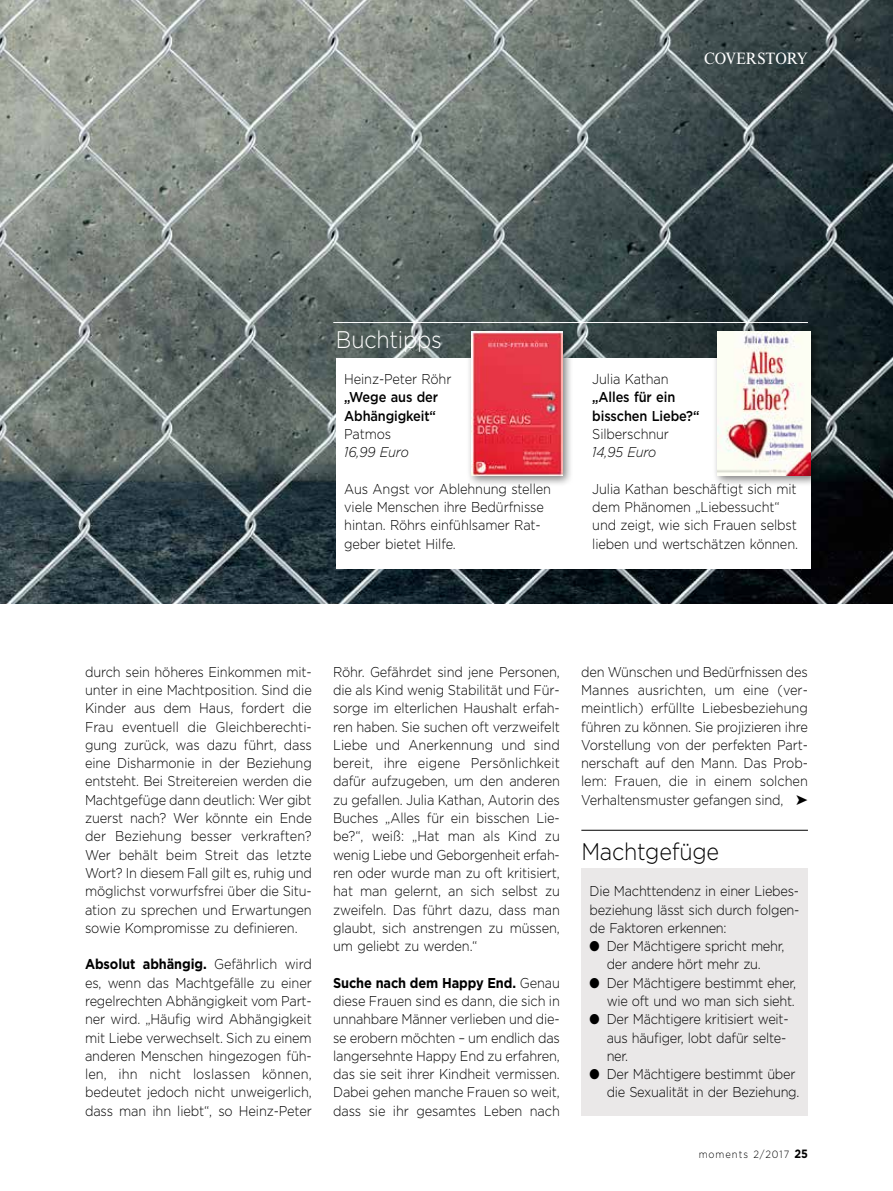
<style>
.page{position:relative;width:893px;height:1191px;background:#fff}
.page>*{position:absolute;margin:0;border:0;box-sizing:border-box;transform-origin:0 0}
.t1{font:300 24px "Gotham";letter-spacing:-.01em;color:#000;scale:.9 1}
.t2{font:300 24px "Gotham";color:#fff;scale:.9 1}
.t3{font:16.5px "Times New Roman MT Std";color:#fff;scale:.9 1}
.t4{font:300 14.25px/18.3px "Gotham";letter-spacing:-.01em;color:#000;text-align:justify;scale:.9 1}
.t5{font:500 14.25px/18.3px "Gotham";letter-spacing:-.01em;color:#000;scale:.9 1}
.t6{font:italic 300 14.25px "Gotham";letter-spacing:-.01em;color:#000;scale:.9 1}
.t7{font:300 10.5px "Gotham";color:#000;scale:.9 1}
.s1{font-weight:700}
.s2{font-weight:700;font-size:12px}
</style>
<div class="page">
<img style="left:0;top:0;width:893px;height:603px">
<div style="left:336px;top:358px;width:475px;height:211px;background:#fff"></div>
<div style="left:712px;top:326px;width:110px;height:161px;background:#000;opacity:.5"></div>
<img style="left:717px;top:331px;width:94px;height:144px">
<hr style="left:333px;top:322px;width:475px;height:1px;background:#fff">
<div style="left:581px;top:868px;width:227px;height:247px;background:#eae8e8"></div>
<hr style="left:581px;top:830px;width:227px;height:1px;background:#000">
<div style="left:466px;top:326px;width:108px;height:161px;background:#000;opacity:.5"></div>
<img style="left:471px;top:331px;width:92px;height:144px">
<p class="t3" style="left:704px;top:49px;width:117px">COVERSTORY</p>
<h1 class="t2" style="left:336px;top:325px;width:119px">Buchtipps</h1>
<p class="t4" style="left:344px;top:369px;width:121px">Heinz-Peter Röhr</p>
<p class="t5" style="left:344px;top:388px;width:106px">„Wege aus der<br>Abhängigkeit“</p>
<p class="t4" style="left:344px;top:424px;width:54px">Patmos</p>
<p class="t6" style="left:344px;top:443px;width:73px">16,99 Euro</p>
<p class="t4" style="left:344px;top:479px;width:231px;text-align:left">Aus Angst vor Ablehnung stellen viele Menschen ihre Bedürfnisse hintan. Röhrs einfühlsamer Rat&shy;geber bietet H ilfe.</p>
<p class="t4" style="left:592px;top:369px;width:86px">Julia Kathan</p>
<p class="t5" style="left:592px;top:388px;width:121px">„Alles für ein bisschen Liebe?“</p>
<p class="t4" style="left:592px;top:424px;width:87px">Silberschnur</p>
<p class="t6" style="left:592px;top:443px;width:73px">14,95 Euro</p>
<p class="t4" style="left:592px;top:479px;width:230px;text-align:left">Julia Kathan beschäftigt sich mit dem Phänomen „Liebessucht“ und zeigt, wie sich Frauen selbst lieben und wertschätzen können.</p>
<p class="t4" style="left:85px;top:662px;width:254px">durch sein höheres Einkommen mit&shy;unter in eine Machtposition. Sind die Kinder aus dem Haus, fordert die Frau eventuell die Gleichberechti&shy;gung zurück, was dazu führt, dass eine Disharmonie in der Beziehung entsteht. Bei Streitereien werden die Machtgefüge dann deutlich: Wer gibt zuerst nach? Wer könnte ein Ende der Beziehung besser verkraften?<br>Wer behält beim Streit das letzte Wort? I n diesem Fall gilt es, ruhig und möglichst vorwurfsfrei über die Situ&shy;ation zu sprechen und Erwartungen sowie Kompromisse zu definieren.</p>
<p class="t4" style="left:85px;top:954px;width:254px"><span class="s1">Absolut abhängig.</span> Gefährlich wird es, wenn das Machtgefälle zu einer regelrechten Abhängigkeit vom Part&shy;ner wird. „Häufig wird Abhängigkeit mit Liebe verwechselt. Sich zu einem anderen Menschen hingezogen füh&shy;len, ihn nicht loslassen können, bedeutet jedoch nicht unweigerlich, dass man ihn liebt“, so Heinz-Peter</p>
<p class="t4" style="left:333px;top:662px;width:254px">Röhr. Gefährdet sind jene Personen, die als Kind wenig Stabilität und Für&shy;sorge im elterlichen Haushalt erfah&shy;ren haben. Sie suchen oft verzweifelt Liebe und Anerkennung und sind bereit, ihre eigene Persönlichkeit dafür aufzugeben, um den anderen zu gefallen. Julia Kathan, Autorin des Buches „Alles für ein bisschen Lie&shy;be?“, weiß: „Hat man als Kind zu wenig Liebe und Geborgenheit erfah&shy;ren oder wurde man zu oft kritisiert, hat man gelernt, an sich selbst zu zweifeln. Das führt dazu, dass man glaubt, sich anstrengen zu müssen, um geliebt zu werden.“</p>
<p class="t4" style="left:333px;top:973px;width:254px"><span class="s1">Suche nach dem Happy End.</span> Genau diese Frauen sind es dann, die sich in unnahbare Männer verlieben und die&shy;se erobern möchten – um endlich das langersehnte Happy End zu erfahren, das sie seit ihrer Kindheit vermissen.<br>Dabei gehen manche Frauen so weit, dass sie ihr gesamtes Leben nach</p>
<p class="t4" style="left:581px;top:662px;width:253px">den Wünschen und Bedürfnissen des Mannes ausrichten, um eine (ver&shy;meintlich) erfüllte Liebesbeziehung führen zu können. Sie projizieren ihre Vorstellung von der perfekten Part&shy;nerschaft auf den Mann. Das Prob&shy;lem: Frauen, die in einem solchen Verhaltensmuster gefangen sind, ➤</p>
<h1 class="t1" style="left:581px;top:836px;width:154px">Machtgefüge</h1>
<p class="t4" style="left:590px;top:881px;width:235px">Die Machttendenz in einer Liebes&shy;beziehung lässt sich durch folgen&shy;de Faktoren erkennen:</p>
<p class="t4" style="left:590px;top:936px;width:218px;text-align:center">● Der Mächtigere spricht mehr, der andere hört mehr zu.</p>
<p class="t4" style="left:590px;top:973px;width:231px;text-align:right">● Der Mächtigere bestimmt eher, wie oft und wo man sich sieht.</p>
<p class="t4" style="left:607px;top:1009px;width:204px;text-align:left;text-indent:-17px">● Der Mächtigere kritisiert weit&shy;aus häufiger, lobt dafür selte&shy;ner.</p>
<p class="t4" style="left:590px;top:1064px;width:235px;text-align:right">● Der Mächtigere bestimmt über die Sexualität in der Beziehung.</p>
<p class="t7" style="left:699px;top:1147px;width:123px">moments 2/2017 <span class="s2">25</span></p>
</div>
